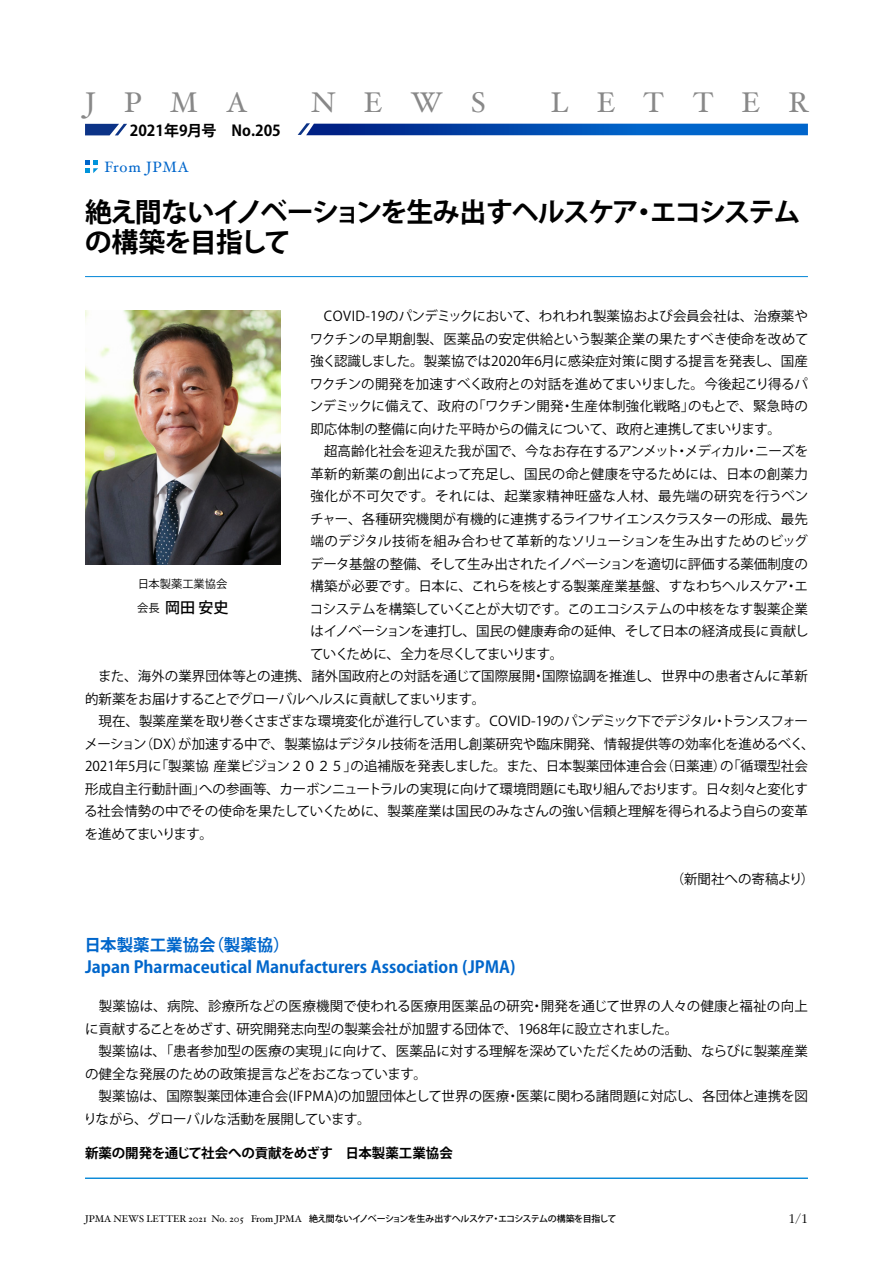
<style>
.page{position:relative;width:893px;height:1263px;background:#fff}
.page>*{position:absolute;margin:0;border:0;box-sizing:border-box;transform-origin:0 0}
.t1{font:28.5px "Hoefler Text";letter-spacing:.995em;color:#888}
.t2{font:700 27px/30px "Koz Go Pr 6 N";letter-spacing:-.06em;color:#000}
.t3{font:700 16.5px/22.5px "Koz Go Pr 6 N";color:#0066cb}
.t4{font:700 15px "Koz Go Pr 6 N";color:#000}
.t5{font:15px "Hoefler Text";letter-spacing:.05em;color:#0066cb}
.t6{font:500 15px "Koz Go Pr 6 N";color:#000}
.t7{font:300 13.8px "Garamond";color:#000}
.t8{font:13.5px/22.5px "Koz Go Pr 6 N";color:#000}
.t9{font:13.5px "Koz Go Pr 6 N";letter-spacing:-.02em;color:#000}
.t10{font:13.5px "Koz Go Pr 6 N";letter-spacing:.02em;color:#000}
.t11{font:13.5px "Koz Go Pr 6 N";letter-spacing:-.04em;color:#000}
.t12{font:13.5px "Koz Go Pr 6 N";letter-spacing:.04em;color:#000}
.t13{font:700 13.5px "Koz Go Pr 6 N";letter-spacing:-.01em;color:#000}
.t14{font:13.5px "Koz Go Pr 6 N";letter-spacing:-.06em;color:#000}
.t15{font:11.25px "Koz Go Pr 6 N";color:#000}
.t16{font:500 9px "Koz Go Pr 6 N";letter-spacing:-.06em;color:#000}
.s1{font-weight:400;font-size:11.25px}
.s2{font-family:"Hoefler Text";font-weight:400;font-size:9.75px}
</style>
<div class="page">
<img style="left:85px;top:310px;width:196px;height:254px">
<hr style="left:85px;top:1178px;width:723px;height:1px;background:#0085d6">
<svg style="left:85px;top:160px;width:13px;height:13px"></svg>
<hr style="left:85px;top:276px;width:723px;height:1px;background:#0085d6">
<svg style="left:85px;top:124px;width:42px;height:11px"></svg>
<svg style="left:298px;top:123px;width:510px;height:12px;background:#1258b6"></svg>
<h1 class="t1" style="left:85px;top:85px;width:164px">JPMA</h1>
<h1 class="t1" style="left:311px;top:85px;width:176px">NEWS</h1>
<h1 class="t1" style="left:551px;top:85px;width:260px">LETTER</h1>
<p class="t4" style="left:130px;top:122px;width:153px">2021年9月号　No.205</p>
<p class="t5" style="left:105px;top:158px;width:86px">From JPMA</p>
<h2 class="t2" style="left:85px;top:197px;width:717px">絶え間ないイノベーションを生み出すヘルスケア・エコシステムの構築を目指して</h2>
<p class="t8" style="left:310px;top:305px;width:499px">　COVID-19のパンデミックにおいて、われわれ製薬協および会員会社は、治療薬や</p>
<p class="t10" style="left:310px;top:331px;width:500px">ワクチンの早期創製、医薬品の安定供給という製薬企業の果たすべき使命を改めて</p>
<p class="t8" style="left:310px;top:350px;width:499px">強く認識しました。製薬協では2020年6月に感染症対策に関する提言を発表し、国産</p>
<p class="t9" style="left:310px;top:376px;width:500px">ワクチンの開発を加速すべく政府との対話を進めてまいりました。今後起こり得るパ</p>
<p class="t8" style="left:310px;top:395px;width:500px">ンデミックに備えて、政府の「ワクチン開発・生産体制強化戦略」のもとで、緊急時の</p>
<p class="t8" style="left:310px;top:418px;width:472px">即応体制の整備に向けた平時からの備えについて、政府と連携してまいります。</p>
<p class="t8" style="left:310px;top:440px;width:499px">　超高齢化社会を迎えた我が国で、今なお存在するアンメット・メディカル・ニーズを</p>
<p class="t10" style="left:310px;top:466px;width:499px">革新的新薬の創出によって充足し、国民の命と健康を守るためには、日本の創薬力</p>
<p class="t12" style="left:310px;top:489px;width:499px">強化が不可欠です。それには、起業家精神旺盛な人材、最先端の研究を行うベン</p>
<p class="t8" style="left:310px;top:508px;width:499px">チャー、各種研究機関が有機的に連携するライフサイエンスクラスターの形成、最先</p>
<p class="t8" style="left:310px;top:530px;width:499px">端のデジタル技術を組み合わせて革新的なソリューションを生み出すためのビッグ</p>
<p class="t8" style="left:310px;top:553px;width:499px">データ基盤の整備、そして生み出されたイノベーションを適切に評価する薬価制度の</p>
<p class="t8" style="left:310px;top:575px;width:499px">構築が必要です。日本に、これらを核とする製薬産業基盤、すなわちヘルスケア・エ</p>
<p class="t8" style="left:310px;top:598px;width:500px">コシステムを構築していくことが大切です。このエコシステムの中核をなす製薬企業</p>
<p class="t8" style="left:310px;top:620px;width:500px">はイノベーションを連打し、国民の健康寿命の延伸、そして日本の経済成長に貢献し</p>
<p class="t14" style="left:310px;top:646px;width:255px">ていくために、全力を尽くしてまいります。</p>
<p class="t8" style="left:85px;top:665px;width:724px">　また、海外の業界団体等との連携、諸外国政府との対話を通じて国際展開・国際協調を推進し、世界中の患者さんに革新</p>
<p class="t9" style="left:85px;top:691px;width:402px">的新薬をお届けすることでグローバルヘルスに貢献してまいります。</p>
<p class="t11" style="left:85px;top:714px;width:725px">　現在、製薬産業を取り巻くさまざまな環境変化が進行しています。COVID-19のパンデミック下でデジタル・トランスフォー</p>
<p class="t8" style="left:84px;top:733px;width:731px">メーション（DX）が加速する中で、製薬協はデジタル技術を活用し創薬研究や臨床開発、情報提供等の効率化を進めるべく、</p>
<p class="t8" style="left:85px;top:755px;width:724px">2021年5月に「製薬協 産業ビジョン２０２５」の追補版を発表しました。また、日本製薬団体連合会（日薬連）の「循環型社会</p>
<p class="t9" style="left:85px;top:781px;width:724px">形成自主行動計画」への参画等、カーボンニュートラルの実現に向けて環境問題にも取り組んでおります。日々刻々と変化す</p>
<p class="t8" style="left:84px;top:800px;width:725px">る社会情勢の中でその使命を果たしていくために、製薬産業は国民のみなさんの強い信頼と理解を得られるよう自らの変革</p>
<p class="t11" style="left:85px;top:826px;width:130px">を進めてまいります。</p>
<p class="t8" style="left:671px;top:868px;width:145px">（新聞社への寄稿より）</p>
<p class="t15" style="left:138px;top:578px;width:91px">日本製薬工業協会</p>
<p class="t6" style="left:137px;top:599px;width:93px"><span class="s1">会長</span> 岡田 安史</p>
<p class="t3" style="left:84px;top:934px;width:433px">日本製薬工業協会（製薬協）<br>Japan Pharmaceutical Manufacturers Association (JPMA)</p>
<p class="t8" style="left:84px;top:995px;width:726px">　製薬協は、病院、診療所などの医療機関で使われる医療用医薬品の研究・開発を通じて世界の人々の健康と福祉の向上に貢献することをめざす、研究開発志向型の製薬会社が加盟する団体で、1968年に設立されました。<br>　製薬協は、「患者参加型の医療の実現」に向けて、医薬品に対する理解を深めていただくための活動、ならびに製薬産業の健全な発展のための政策提言などをおこなっています。<br>　製薬協は、国際製薬団体連合会(IFPMA)の加盟団体として世界の医療・医薬に関わる諸問題に対応し、各団体と連携を図りながら、グローバルな活動を展開しています。</p>
<p class="t13" style="left:85px;top:1146px;width:369px">新薬の開発を通じて社会への貢献をめざす　日本製薬工業協会</p>
<p class="t16" style="left:85px;top:1214px;width:533px"><span class="s2">JPMA NEWS LETTER 2021 No. 205 From JPMA</span> 絶え間ないイノベーションを生み出すヘルスケア・エコシステムの構築を目指して</p>
<p class="t7" style="left:789px;top:1211px;width:21px">1/1</p>
</div>
